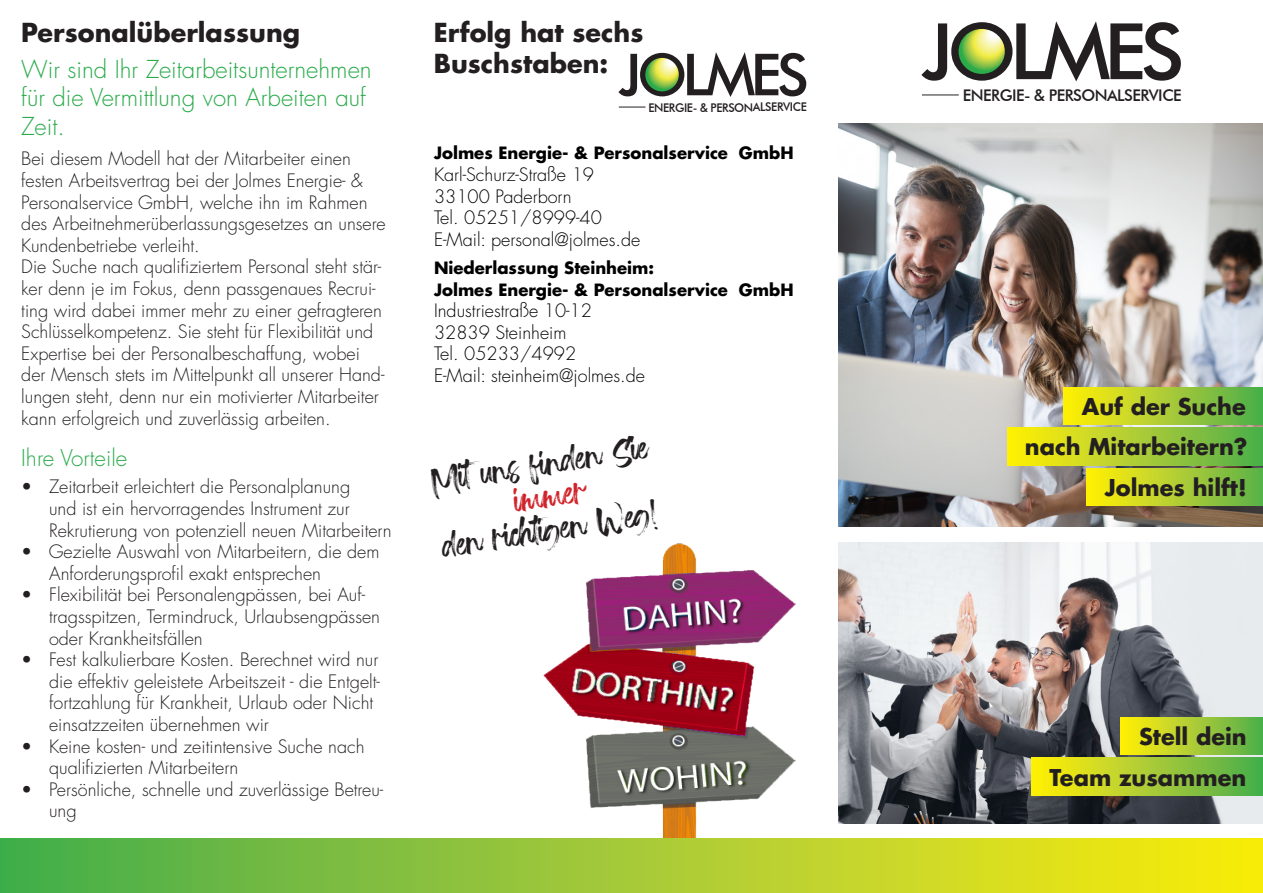
<style>
.page{position:relative;width:1263px;height:893px;background:#fff}
.page>*{position:absolute;margin:0;border:0;box-sizing:border-box;transform-origin:0 0}
.t1{font:43.5px "Transine Brush";color:#231f20}
.t2{font:43.5px "Transine Brush";color:#d1232a}
.t3{font:700 25.5px "Futura LT Pro";color:#231f20}
.t4{font:300 24px/28.8px "Futura LT Pro";color:#29ab4a}
.t5{font:700 22.5px "Futura LT Pro";color:#231f20}
.t6{font:300 22.5px "Futura LT Pro";color:#29ab4a}
.t7{font:300 18px/21.6px "Futura LT Pro";color:#231f20}
.t8{font:300 18px "Futura LT Pro";color:#000}
.t9{font:700 16.5px "Futura LT Pro";color:#000}
.t10{font:500 16.05px "Futura BT";letter-spacing:-.04em;color:#231f20}
.t11{font:500 12px "Futura BT";letter-spacing:-.04em;color:#231f20}
</style>
<div class="page">
<img style="left:839px;top:123px;width:424px;height:403px">
<hr style="left:922px;top:95px;width:37px;height:1px;background:#231f20">
<svg style="left:921px;top:21px;width:260px;height:60px"></svg>
<svg style="left:618px;top:52px;width:188px;height:45px"></svg>
<svg style="left:619px;top:107px;width:26px;height:1px"></svg>
<svg style="left:645px;top:58px;width:34px;height:33px"></svg>
<img style="left:518px;top:523px;width:496px;height:316px">
<img style="left:839px;top:542px;width:424px;height:281px">
<div style="left:0;top:839px;width:1263px;height:54px;background:linear-gradient(to right,#48ab52,#ffeb12)"></div>
<div style="left:1008px;top:427px;width:255px;height:38px;background:linear-gradient(to right,#ffef0c,#50ad52)"></div>
<div style="left:1086px;top:468px;width:177px;height:38px;background:linear-gradient(to right,#fff00a,#5db051)"></div>
<div style="left:1063px;top:387px;width:200px;height:38px;background:linear-gradient(to right,#ffef0c,#4fad52)"></div>
<div style="left:1121px;top:717px;width:142px;height:38px;background:linear-gradient(to right,#ffef0c,#52ae51)"></div>
<div style="left:1032px;top:758px;width:231px;height:37px;background:linear-gradient(to right,#ffef0d,#4aab53)"></div>
<p class="t3" style="left:21px;top:13px;width:280px">Personalüberlassung</p>
<p class="t3" style="left:434px;top:13px;width:211px">Erfolg hat sechs</p>
<p class="t4" style="left:21px;top:55px;width:352px">Wir sind Ihr Zeitarbeitsunternehmen</p>
<p class="t3" style="left:434px;top:44px;width:176px">Buschstaben:</p>
<p class="t4" style="left:21px;top:83px;width:346px">für die Vermittlung von Arbeiten auf<br>Zeit.</p>
<p class="t11" style="left:648px;top:100px;width:160px">ENERGIE- &amp; PERSONALSERVICE</p>
<p class="t7" style="left:21px;top:148px;width:366px">Bei diesem Modell hat der Mitarbeiter einen festen Arbeitsvertrag bei der Jolmes Energie- &amp; Personalservice GmbH, welche ihn im Rahmen des Arbeitnehmerüberlassungsgesetzes an unsere Kundenbetriebe verleiht.</p>
<p class="t7" style="left:21px;top:256px;width:365px">Die Suche nach qualifiziertem Personal steht stär&shy;ker denn je im Fokus, denn passgenaues Recrui&shy;ting wird dabei immer mehr zu einer gefragteren Schlüsselkompetenz. Sie steht für Flexibilität und Expertise bei der Personalbeschaffung, wobei der Mensch stets im Mittelpunkt all unserer Hand&shy;lungen steht, denn nur ein motivierter Mitarbeiter kann erfolgreich und zuverlässig arbeiten.</p>
<p class="t6" style="left:21px;top:443px;width:108px">Ihre Vorteile</p>
<p class="t7" style="left:21px;top:476px;width:331px">• Zeitarbeit erleichtert die Personalplanung</p>
<p class="t7" style="left:49px;top:498px;width:302px">und ist ein hervorragendes Instrument zur</p>
<p class="t7" style="left:49px;top:519px;width:344px">Rekrutierung von potenziell neuen Mitarbeitern</p>
<p class="t7" style="left:21px;top:541px;width:360px">• Gezielte Auswahl von Mitarbeitern, die dem</p>
<p class="t7" style="left:49px;top:562px;width:273px">Anforderungsprofil exakt entsprechen</p>
<p class="t7" style="left:21px;top:584px;width:345px">• Flexibilität bei Personalengpässen, bei Auf-</p>
<p class="t7" style="left:49px;top:606px;width:332px">tragsspitzen, Termindruck, Urlaubsengpässen</p>
<p class="t7" style="left:49px;top:627px;width:155px">oder Krankheitsfällen</p>
<p class="t7" style="left:21px;top:649px;width:359px">• Fest kalkulierbare Kosten. Berechnet wird nur</p>
<p class="t7" style="left:49px;top:670px;width:332px">die effektiv geleistete Arbeitszeit - die Entgelt-</p>
<p class="t7" style="left:49px;top:692px;width:326px">fortzahlung für Krankheit, Urlaub oder Nicht</p>
<p class="t7" style="left:49px;top:714px;width:221px">einsatzzeiten übernehmen wir</p>
<p class="t7" style="left:21px;top:735px;width:345px">• Keine kosten- und zeitintensive Suche nach</p>
<p class="t7" style="left:49px;top:757px;width:191px">qualifizierten Mitarbeitern</p>
<p class="t7" style="left:21px;top:778px;width:364px">• Persönliche, schnelle und zuverlässige Betreu-</p>
<p class="t7" style="left:49px;top:800px;width:29px">ung</p>
<p class="t9" style="left:434px;top:140px;width:361px">Jolmes Energie- &amp; Personalservice GmbH</p>
<p class="t8" style="left:434px;top:163px;width:161px">Karl-Schurz-Straße 19</p>
<p class="t8" style="left:434px;top:184px;width:139px">33100 Paderborn</p>
<p class="t8" style="left:434px;top:206px;width:169px">Tel. 05251/8999-40</p>
<p class="t8" style="left:434px;top:227px;width:208px">E-Mail: personal@jolmes.de</p>
<p class="t9" style="left:434px;top:255px;width:222px">Niederlassung Steinheim:</p>
<p class="t9" style="left:434px;top:277px;width:361px">Jolmes Energie- &amp; Personalservice GmbH</p>
<p class="t8" style="left:434px;top:299px;width:159px">Industriestraße 10-12</p>
<p class="t8" style="left:434px;top:321px;width:134px">32839 Steinheim</p>
<p class="t8" style="left:434px;top:342px;width:144px">Tel. 05233/4992</p>
<p class="t8" style="left:434px;top:364px;width:213px">E-Mail: steinheim@jolmes.de</p>
<p class="t1" style="left:427px;top:457px;width:221px;rotate:-9deg">Mit uns finden Sie</p>
<p class="t2" style="left:511px;top:477px;width:74px;rotate:-9deg">immer</p>
<p class="t1" style="left:439px;top:522px;width:218px;rotate:-9deg">den richtigen Weg!</p>
<p class="t10" style="left:963px;top:86px;width:220px">ENERGIE- &amp; PERSONALSERVICE</p>
<p class="t5" style="left:1082px;top:389px;width:165px">Auf der Suche</p>
<p class="t5" style="left:1025px;top:430px;width:224px">nach Mitarbeitern?</p>
<p class="t5" style="left:1105px;top:470px;width:143px">Jolmes hilft!</p>
<p class="t5" style="left:1139px;top:719px;width:109px">Stell dein</p>
<p class="t5" style="left:1049px;top:760px;width:199px">Team zusammen</p>
</div>
